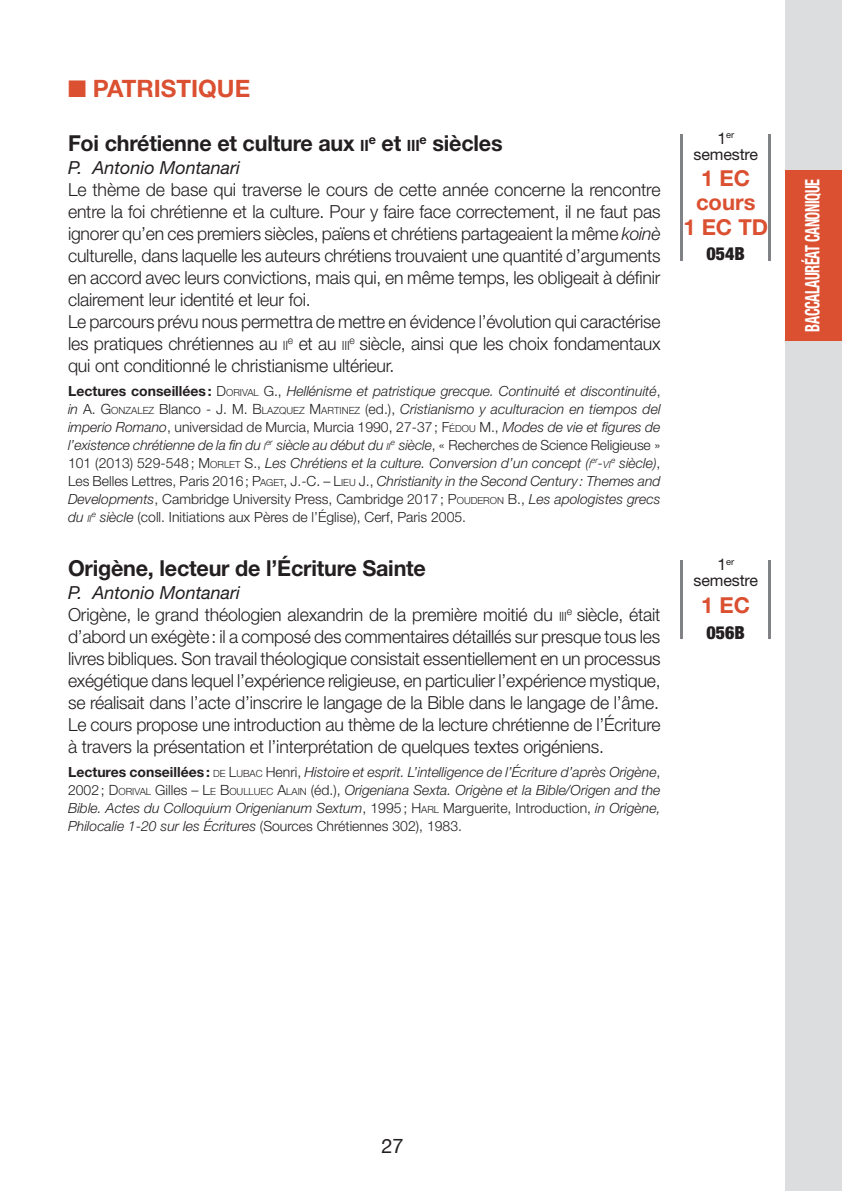
<style>
.page{position:relative;width:842px;height:1191px;background:#fff}
.page>*{position:absolute;margin:0;border:0;box-sizing:border-box;transform-origin:0 0}
.t1{font:700 24px "Helvetica Neue LT Std";color:#da5031}
.t2{font:700 22px "Helvetica Neue LT Std";letter-spacing:-.01em;color:#231f20}
.t3{font:700 22px/24px "Helvetica Neue LT Std";color:#da5031;text-align:center}
.t4{font:700 condensed 20px "Helvetica Neue LT Std";letter-spacing:-.025em;color:#fff;scale:.72 1}
.t5{font:20px "Helvetica Neue";color:#231f20}
.t6{font:300 18px/22px "Helvetica Neue LT Std";letter-spacing:-.01em;color:#231f20}
.t7{font:italic 18px "Helvetica Neue LT Std";color:#231f20}
.t8{font:900 condensed 18px "Helvetica Neue LT Std";color:#231f20}
.t9{font:16px "Helvetica Neue LT Std";letter-spacing:-.01em;color:#231f20}
.t10{font:700 15.6px "Helvetica Neue LT Std";color:#231f20}
.t11{font:italic 300 14px/18px "Helvetica Neue LT Std";color:#231f20;text-align:justify}
.t12{font:300 14px/18px "Helvetica Neue LT Std";color:#231f20;text-align:justify}
.t13{font:9.4px "Helvetica Neue LT Std";color:#231f20}
.t14{font:italic 300 8.2px "Helvetica Neue LT Std";color:#231f20}
.s1{font-size:15.6px}
.s2{font-size:22px}
.s3{font-style:italic}
.s4{font-size:12.8px}
.s5{font-weight:700;font-style:normal}
.s6{font-style:normal}
.s7{font-style:normal;font-size:9.8px}
.s8{font-style:normal;font-size:14.2px}
.s9{font-size:9.8px}
.s10{font-style:inherit}
.s11{font-size:14.2px}
.s12{font-style:italic;font-size:9.8px}
.s13{font-weight:400;font-style:italic}
.s14{font-size:14px}
.s15{font-size:16px}
</style>
<div class="page">
<div style="left:785px;top:0;width:57px;height:1191px;background:#dcdddf"></div>
<div style="left:785px;top:170px;width:57px;height:170px;background:#da5031"></div>
<hr style="left:681px;top:134px;width:2px;height:127px;background:#808285">
<hr style="left:769px;top:134px;width:2px;height:127px;background:#808285">
<hr style="left:681px;top:560px;width:2px;height:79px;background:#808285">
<hr style="left:769px;top:560px;width:2px;height:79px;background:#808285">
<h1 class="t1" style="left:68px;top:73px;width:184px">■ PATRISTIQUE</h1>
<p class="t2" style="left:68px;top:129px;width:302px">Foi chrétienne et culture aux <span class="s1">II</span></p>
<p class="t10" style="left:369px;top:136px;width:53px"><sup>e</sup> <span class="s2">et</span> III</p>
<p class="t2" style="left:420px;top:129px;width:84px"><sup>e</sup> siècles</p>
<p class="t7" style="left:68px;top:157px;width:174px">P. Antonio Montanari</p>
<p class="t6" style="left:68px;top:178px;width:594px">Le thème de base qui traverse le cours de cette année concerne la rencontre entre la foi chrétienne et la culture. Pour y faire face correctement, il ne faut pas ignorer qu’en ces premiers siècles, païens et chrétiens partageaient la même <span class="s3">koinè </span>culturelle, dans laquelle les auteurs chrétiens trouvaient une quantité d’arguments en accord avec leurs convictions, mais qui, en même temps, les obligeait à définir clairement leur identité et leur foi.<br>Le parcours prévu nous permettra de mettre en évidence l’évolution qui caractérise les pratiques chrétiennes au <span class="s4">II</span><sup>e</sup> et au <span class="s4">III</span><sup>e</sup> siècle, ainsi que les choix fondamentaux qui ont conditionné le christianisme ultérieur.</p>
<p class="t11" style="left:68px;top:381px;width:594px"><span class="s5">Lectures conseillées:</span> <span class="s6">D</span><span class="s7">ORIVAL</span> <span class="s6">G.</span><span class="s6">,</span> Hellénisme et patristique grecque. Continuité et discontinuité<span class="s6">, </span>in <span class="s6">A.</span> <span class="s8">G</span><span class="s7">ONZALEZ</span> <span class="s6">Blanco - J. M.</span> <span class="s8">B</span><span class="s7">LAZQUEZ</span> <span class="s8">M</span><span class="s7">ARTINEZ</span> <span class="s6">(ed.),</span> Cristianismo y aculturacion en tiempos del imperio Romano<span class="s6">, universidad de Murcia, Murcia 1990, 27-37;</span> <span class="s6">F</span><span class="s7">ÉDOU</span> <span class="s6">M.</span><span class="s6">,</span> Modes de vie et figures de l’existence chrétienne de la fin du <span class="s9">I</span><sup>er</sup> siècle au début du <span class="s9">II</span><sup>e</sup> siècle<span class="s6">, « Recherches de Science Religieuse » 101 (2013) 529-548;</span> <span class="s6">M</span><span class="s7">ORLET</span> <span class="s6">S</span><span class="s6">.,</span> Les Chrétiens et la culture. Conversion d’un concept (<span class="s9">I</span></p>
<p class="t12" style="left:68px;top:453px;width:594px;text-indent:543px"><sup>e</sup> <span class="s3">siècle)</span>, Les Belles Lettres, Paris 2016; <span class="s10">P</span><span class="s9">AGET</span><span class="s10">, J.-C.</span> – <span class="s11">L</span><span class="s9">IEU</span> <span class="s11">J.</span>, <span class="s3">Christianity in the Second Century: Themes and Developments</span>, Cambridge University Press, Cambridge 2017; <span class="s10">P</span><span class="s9">OUDERON</span> <span class="s10">B</span>., <span class="s3">Les apologistes grecs du</span> <span class="s12">II</span><sup>e</sup> <span class="s3">siècle</span> (coll. Initiations aux Pères de l’Église), Cerf, Paris 2005.</p>
<p class="t2" style="left:68px;top:554px;width:359px">Origène, lecteur de l’Écriture Sainte</p>
<p class="t6" style="left:68px;top:581px;width:594px"><span class="s13">P. Antonio Montanari<br></span>Origène, le grand théologien alexandrin de la première moitié du <span class="s4">III</span><sup>e</sup> siècle, était d’abord un exégète: il a composé des commentaires détaillés sur presque tous les livres bibliques. Son travail théologique consistait essentiellement en un processus exégétique dans lequel l’expérience religieuse, en particulier l’expérience mystique, se réalisait dans l’acte d’inscrire le langage de la Bible dans le langage de l’âme.<br>Le cours propose une introduction au thème de la lecture chrétienne de l’Écriture à travers la présentation et l’interprétation de quelques textes origéniens.</p>
<p class="t11" style="left:68px;top:762px;width:594px"><span class="s5">Lectures conseillées:</span> <span class="s7">DE</span> <span class="s8">L</span><span class="s7">UBAC</span> <span class="s6">Henri,</span> Histoire et esprit. L’intelligence de l’Écriture d’après Origène<span class="s6">, 2002;</span> <span class="s8">D</span><span class="s7">ORIVAL</span> <span class="s6">Gilles</span> <span class="s8">– L</span><span class="s7">E</span> <span class="s8">B</span><span class="s7">OULLUEC</span> <span class="s8">A</span><span class="s7">LAIN</span> <span class="s6">(éd.),</span> Origeniana Sexta. Origène et la Bible/Origen and the Bible. Actes du Colloquium Origenianum Sextum<span class="s6">, 1995;</span> <span class="s8">H</span><span class="s7">ARL</span> <span class="s6">Marguerite, Introduction,</span> in Origène, Philocalie 1-20 sur les Écritures <span class="s6">(Sources Chrétiennes 302), 1983.</span></p>
<p class="t14" style="left:591px;top:455px;width:21px">er<span class="s14">-</span><span class="s9">VI</span></p>
<p class="t13" style="left:717px;top:129px;width:18px"><span class="s15">1</span>er</p>
<p class="t9" style="left:694px;top:144px;width:66px">semestre</p>
<p class="t3" style="left:683px;top:166px;width:86px">1 EC cours<br>1 EC TD</p>
<p class="t8" style="left:706px;top:243px;width:40px">054B</p>
<p class="t13" style="left:717px;top:556px;width:18px"><span class="s15">1</span>er</p>
<p class="t9" style="left:694px;top:571px;width:66px">semestre</p>
<p class="t3" style="left:701px;top:592px;width:50px">1 EC</p>
<p class="t8" style="left:706px;top:621px;width:40px">056B</p>
<p class="t4" style="left:800px;top:332px;width:214px;rotate:-90deg">BACCALAURÉAT CANONIQUE</p>
<p class="t5" style="left:381px;top:1131px;width:24px">27</p>
</div>
